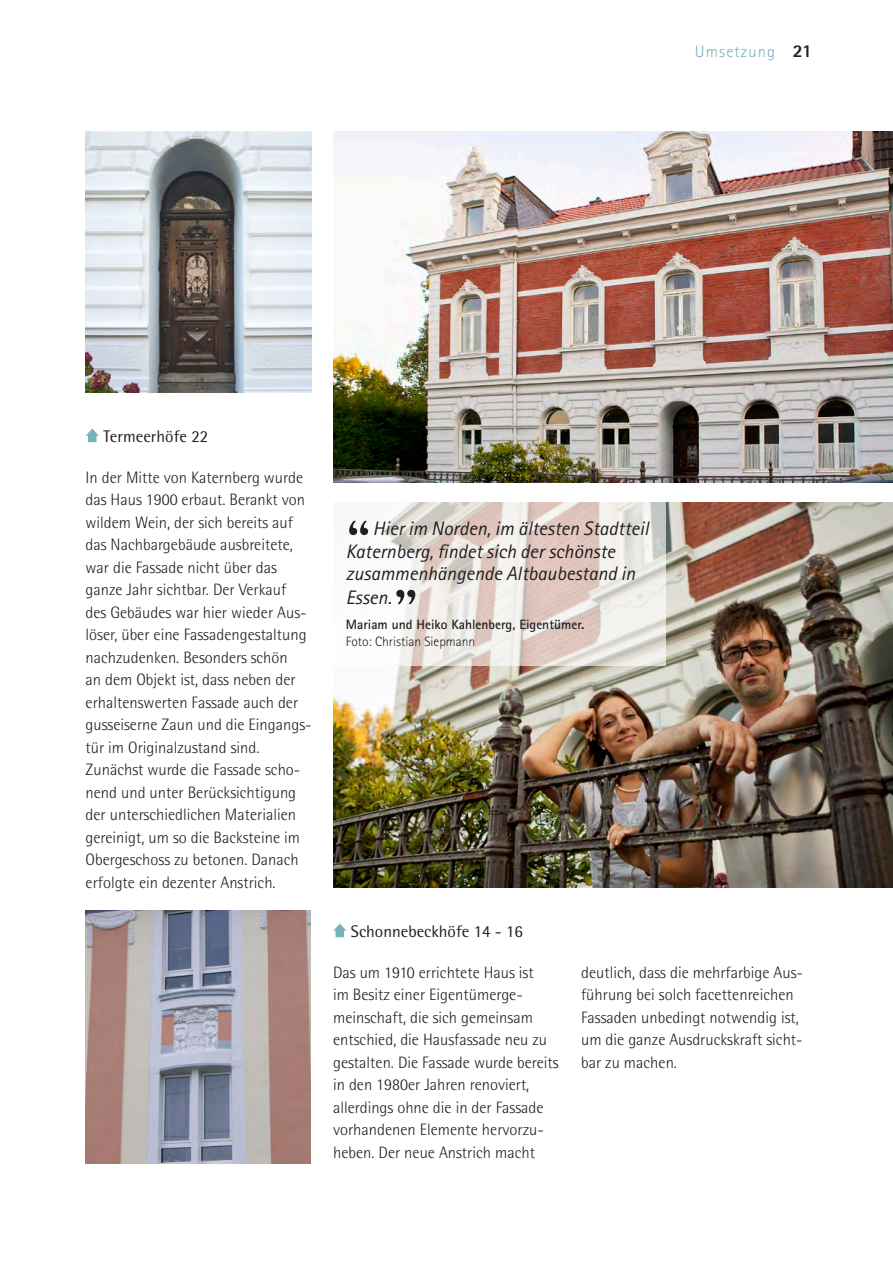
<style>
.page{position:relative;width:893px;height:1263px;background:#fff}
.page>*{position:absolute;margin:0;border:0;box-sizing:border-box;transform-origin:0 0}
.Statement{font:66px "Rotis Serif";color:#231f20}
.Statement-2{font:italic 19.5px/23px "Rotis Sans Serif";color:#231f20}
.ZÜ_02{font:16.8px "Rotis Semi Sans";color:#231f20}
.Fließtext{font:16.8px "Rotis Semi Sans";color:#231f20}
.Fließtext-2{font:300 16.5px/22.5px "Rotis Semi Sans";color:#231f20}
.t1{font:300 16.5px "Rotis Sans Serif";letter-spacing:.07em;color:#77b2bb}
.BU{font:700 13.5px/16.5px "Rotis Sans Serif";color:#231f20}
.s1{font-weight:800;font-size:18px;color:#231f20}
.s2{font-weight:300}
</style>
<div class="page">
<svg style="left:333px;top:924px;width:14px;height:13px"></svg>
<img style="left:333px;top:132px;width:560px;height:351px">
<img style="left:85px;top:132px;width:227px;height:261px">
<svg style="left:86px;top:429px;width:13px;height:13px"></svg>
<img style="left:85px;top:910px;width:225px;height:253px">
<img style="left:333px;top:502px;width:560px;height:386px">
<svg style="left:333px;top:502px;width:332px;height:164px"></svg>
<p class="t1" style="left:695px;top:42px;width:119px">Umsetzung <span class="s1">21</span></p>
<p class="Fließtext" style="left:103px;top:427px;width:106px">Termeerhöfe 22</p>
<p class="Fließtext-2" style="left:86px;top:466px;width:228px">In der Mitte von Katernberg wurde das Haus 1900 erbaut. Berankt von wildem Wein, der sich bereits auf das Nachbargebäude ausbreitete, war die Fassade nicht über das ganze Jahr sichtbar. Der Verkauf<br>des Gebäudes war hier wieder Aus&shy;löser, über eine Fassadengestaltung nachzudenken. Besonders schön<br>an dem Objekt ist, dass neben der erhaltenswerten Fassade auch der gusseiserne Zaun und die Eingangs&shy;tür im Originalzustand sind.<br>Zunächst wurde die Fassade scho&shy;nend und unter Berücksichtigung der unterschiedlichen Materialien gereinigt, um so die Backsteine im Obergeschoss zu betonen. Danach erfolgte ein dezenter Anstrich.</p>
<p class="Statement" style="left:346px;top:506px;width:28px">“</p>
<p class="Statement-2" style="left:346px;top:518px;width:305px;text-indent:27px">Hier im Norden, im ältesten Stadtteil<br>Katernberg, findet sich der schönste zusammenhängende Altbaubestand in<br>Essen.</p>
<p class="BU" style="left:346px;top:616px;width:240px">Mariam und Heiko Kahlenberg, Eigentümer.<br><span class="s2">Foto: Christian Siepmann</span></p>
<p class="Statement" style="left:392px;top:575px;width:28px">”</p>
<p class="ZÜ_02" style="left:351px;top:922px;width:174px">Schonnebeckhöfe 14 - 16</p>
<p class="Fließtext-2" style="left:333px;top:961px;width:227px">Das um 1910 errichtete Haus ist<br>im Besitz einer Eigentümerge&shy;meinschaft, die sich gemeinsam entschied, die Hausfassade neu zu gestalten. Die Fassade wurde bereits in den 1980er Jahren renoviert, allerdings ohne die in der Fassade vorhandenen Elemente hervorzu&shy;heben. Der neue Anstrich macht</p>
<p class="Fließtext-2" style="left:581px;top:961px;width:223px">deutlich, dass die mehrfarbige Aus&shy;führung bei solch facettenreichen<br>Fassaden unbedingt notwendig ist, um die ganze Ausdruckskraft sicht&shy;bar zu machen.</p>
</div>
